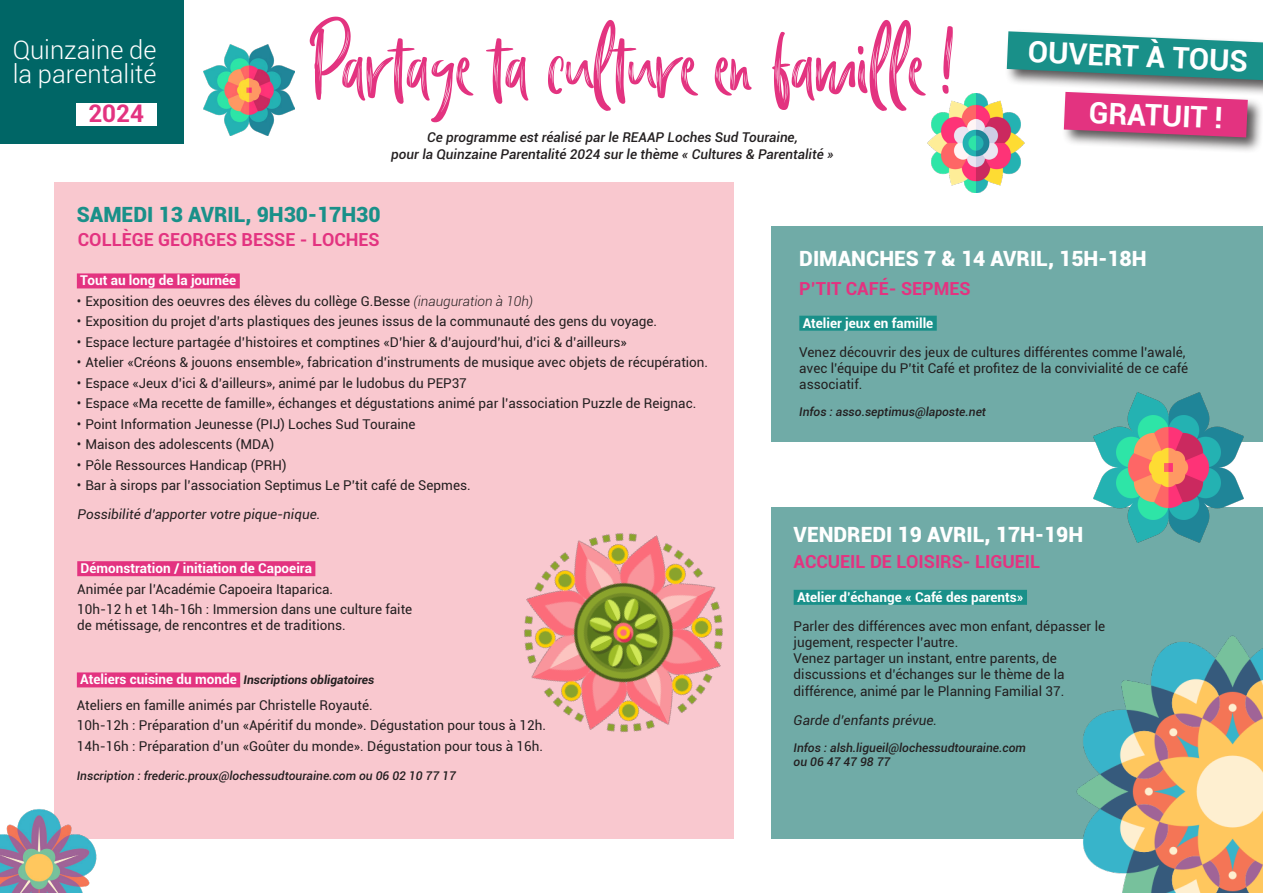
<style>
.page{position:relative;width:1263px;height:893px;background:#fff}
.page>*{position:absolute;margin:0;border:0;box-sizing:border-box;transform-origin:0 0}
.t1{font:75.75px "Amsterdam";color:#e33380}
.t2{font:700 29.55px "Roboto";color:#fff}
.Pa2{font:300 25.5px/24px "Roboto";color:#fff}
.t3{font:700 24.3px "Roboto";color:#e33380}
.t4{font:900 21px "Roboto";color:#fff}
.t5{font:900 21px "Roboto";color:#199089}
.t6{font:700 18px "Roboto";color:#e33380}
.t7{font:13.5px/16.2px "Roboto";color:#231f20}
.Pa2-2{font:italic 500 13.5px/16.5px "Roboto";color:#231f20;text-align:center}
.t8{font:700 13.5px "Roboto";color:#fff}
.Pa2-3{font:italic 13.5px "Roboto";color:#231f20}
.t9{font:italic 500 12px/14.4px "Roboto";color:#231f20}
.t10{font:italic 700 12px "Roboto";color:#231f20}
.s1{font-weight:300;font-style:italic}
.s2{font-style:normal;font-size:13.5px;color:#fff}
</style>
<div class="page">
<div style="left:772px;top:226px;width:491px;height:216px;background:#70aba7"></div>
<div style="left:772px;top:508px;width:491px;height:331px;background:#70aba7"></div>
<div style="left:794px;top:590px;width:233px;height:15px;background:#199089"></div>
<div style="left:799px;top:316px;width:138px;height:15px;background:#199089"></div>
<div style="left:0;top:0;width:183px;height:143px;background:#066"></div>
<div style="left:54px;top:183px;width:679px;height:656px;background:#f9c8cf"></div>
<div style="left:77px;top:561px;width:238px;height:15px;background:#e33380"></div>
<div style="left:77px;top:273px;width:163px;height:15px;background:#e33380"></div>
<div style="left:76px;top:103px;width:80px;height:23px;background:#fff"></div>
<div style="left:1061px;top:90px;width:202px;height:64px;background:#231f20;opacity:.75"></div>
<svg style="left:1064px;top:97px;width:184px;height:40px;background:#da3c81"></svg>
<div style="left:1004px;top:29px;width:259px;height:68px;background:#231f20;opacity:.75"></div>
<svg style="left:1007px;top:31px;width:256px;height:49px;background:#419c96"></svg>
<div style="left:77px;top:672px;width:163px;height:15px;background:#e33380"></div>
<img style="left:927px;top:94px;width:98px;height:99px">
<img style="left:524px;top:492px;width:210px;height:282px">
<img style="left:203px;top:44px;width:91px;height:91px">
<img style="left:0;top:809px;width:97px;height:84px">
<img style="left:1076px;top:635px;width:187px;height:258px">
<img style="left:1093px;top:393px;width:150px;height:149px">
<p class="t1" style="left:310px;top:24px;width:645px">Partage ta culture en famille !</p>
<p class="Pa2" style="left:13px;top:38px;width:145px">Quinzaine de la parentalité</p>
<p class="t2" style="left:1028px;top:32px;width:222px;rotate:2deg">OUVERT À TOUS</p>
<p class="t3" style="left:88px;top:96px;width:57px">2024</p>
<p class="t2" style="left:1089px;top:92px;width:136px;rotate:2deg">GRATUIT !</p>
<p class="Pa2-2" style="left:391px;top:129px;width:444px">Ce programme est réalisé par le REAAP Loches Sud Touraine,<br>pour la Quinzaine Parentalité 2024 sur le thème « Cultures &amp; Parentalité »</p>
<p class="t5" style="left:77px;top:200px;width:305px">SAMEDI 13 AVRIL, 9H30-17H30</p>
<p class="t6" style="left:78px;top:227px;width:303px">COLLÈGE GEORGES BESSE - LOCHES</p>
<p class="t4" style="left:799px;top:244px;width:349px">DIMANCHES 7 &amp; 14 AVRIL, 15H-18H</p>
<p class="t8" style="left:80px;top:271px;width:158px">Tout au long de la journée</p>
<p class="t7" style="left:77px;top:292px;width:458px">• Exposition des oeuvres des élèves du collège G.Besse <span class="s1">(inauguration à 10h)</span></p>
<p class="t7" style="left:77px;top:313px;width:582px">• Exposition du projet d’arts plastiques des jeunes issus de la communauté des gens du voyage.</p>
<p class="t7" style="left:77px;top:333px;width:551px">• Espace lecture partagée d’histoires et comptines «D’hier &amp; d’aujourd’hui, d’ici &amp; d’ailleurs»</p>
<p class="t7" style="left:77px;top:354px;width:633px">• Atelier «Créons &amp; jouons ensemble», fabrication d’instruments de musique avec objets de récupération.</p>
<p class="t7" style="left:77px;top:374px;width:392px">• Espace «Jeux d’ici &amp; d’ailleurs», animé par le ludobus du PEP37</p>
<p class="t7" style="left:77px;top:395px;width:621px">• Espace «Ma recette de famille», échanges et dégustations animé par l’association Puzzle de Reignac.</p>
<p class="t7" style="left:77px;top:415px;width:340px">• Point Information Jeunesse (PIJ) Loches Sud Touraine</p>
<p class="t7" style="left:77px;top:436px;width:199px">• Maison des adolescents (MDA)</p>
<p class="t7" style="left:77px;top:456px;width:211px">• Pôle Ressources Handicap (PRH)</p>
<p class="t7" style="left:77px;top:477px;width:395px">• Bar à sirops par l’association Septimus Le P’tit café de Sepmes.</p>
<p class="Pa2-3" style="left:78px;top:505px;width:244px">Possibilité d’apporter votre pique-nique.</p>
<p class="t8" style="left:81px;top:559px;width:233px">Démonstration / initiation de Capoeira</p>
<p class="t7" style="left:77px;top:580px;width:257px">Animée par l’Académie Capoeira Itaparica.</p>
<p class="t7" style="left:77px;top:601px;width:337px">10h-12 h et 14h-16h : Immersion dans une culture faite de métissage, de rencontres et de traditions.</p>
<p class="t10" style="left:80px;top:672px;width:296px"><span class="s2">Ateliers cuisine du monde</span> Inscriptions obligatoires</p>
<p class="t7" style="left:77px;top:696px;width:297px">Ateliers en famille animés par Christelle Royauté.</p>
<p class="t7" style="left:77px;top:717px;width:471px">10h-12h : Préparation d’un «Apéritif du monde». Dégustation pour tous à 12h.</p>
<p class="t7" style="left:77px;top:737px;width:468px">14h-16h : Préparation d’un «Goûter du monde». Dégustation pour tous à 16h.</p>
<p class="t9" style="left:77px;top:768px;width:380px">Inscription : frederic.proux@lochessudtouraine.com ou 06 02 10 77 17</p>
<p class="t6" style="left:799px;top:276px;width:173px">P’TIT CAFÉ- SEPMES</p>
<p class="t8" style="left:803px;top:313px;width:132px">Atelier jeux en famille</p>
<p class="t7" style="left:799px;top:343px;width:390px">Venez découvrir des jeux de cultures différentes comme l’awalé, avec l’équipe du P’tit Café et profitez de la convivialité de ce café associatif.</p>
<p class="t9" style="left:799px;top:404px;width:188px">Infos : asso.septimus@laposte.net</p>
<p class="t4" style="left:794px;top:520px;width:291px">VENDREDI 19 AVRIL, 17H-19H</p>
<p class="t6" style="left:794px;top:549px;width:248px">ACCUEIL DE LOISIRS- LIGUEIL</p>
<p class="t8" style="left:797px;top:587px;width:228px">Atelier d’échange « Café des parents»</p>
<p class="t7" style="left:794px;top:617px;width:313px">Parler des différences avec mon enfant, dépasser le jugement, respecter l’autre.<br>Venez partager un instant, entre parents, de discussions et d’échanges sur le thème de la différence, animé par le Planning Familial 37.</p>
<p class="Pa2-3" style="left:794px;top:710px;width:145px">Garde d’enfants prévue.</p>
<p class="t9" style="left:794px;top:740px;width:234px">Infos : alsh.ligueil@lochessudtouraine.com ou 06 47 47 98 77</p>
</div>
